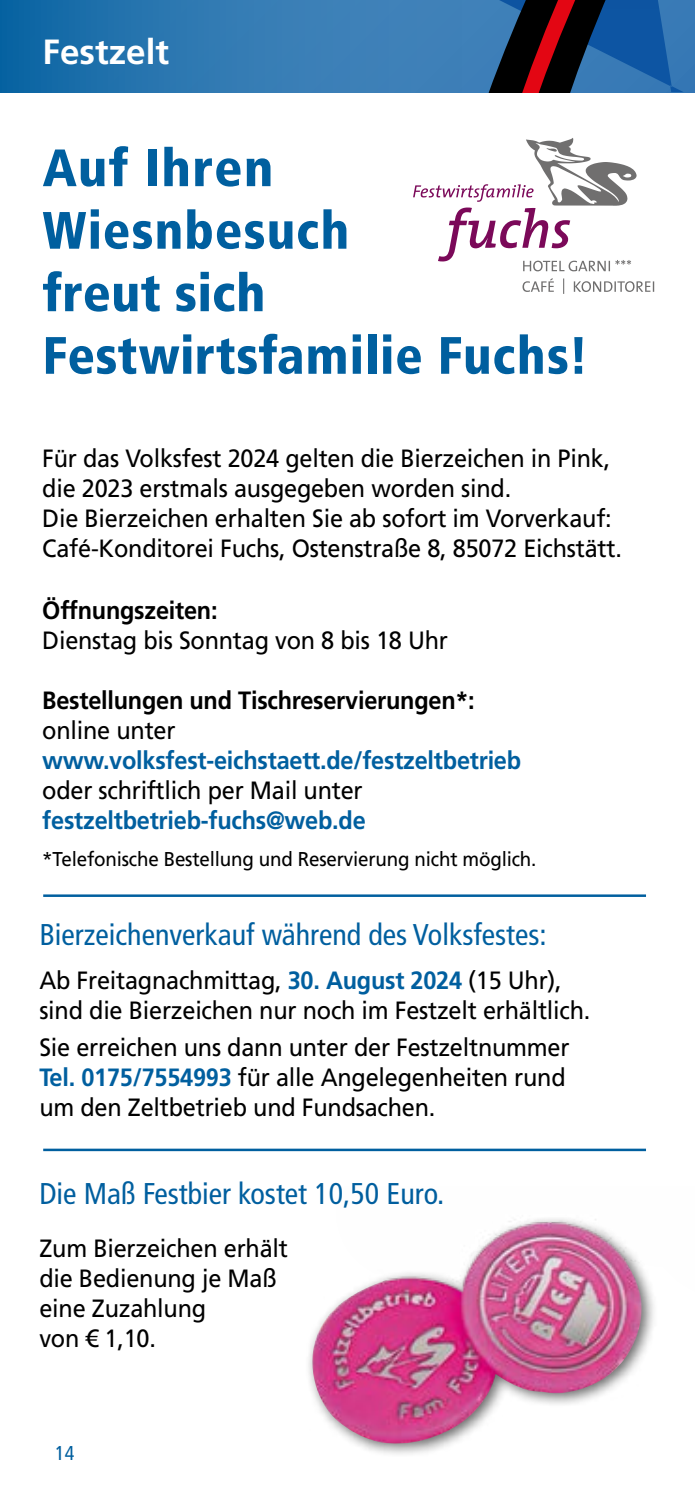
<style>
.page{position:relative;width:695px;height:1489px;background:#fff}
.page>*{position:absolute;margin:0;border:0;box-sizing:border-box;transform-origin:0 0}
.t1{font:900 condensed 52.5px/62.5px "Frutiger LT Pro";letter-spacing:.015em;color:#005f9f}
.t2{font:700 35px "Frutiger LT Pro";color:#fff}
.t3{font:condensed 30px "Frutiger LT Pro";color:#005f9f}
.t4{font:25px/30px "Frutiger LT Pro";letter-spacing:-.01em;color:#000;scale:.94 1}
.t5{font:700 25px "Frutiger LT Pro";letter-spacing:-.01em;color:#005f9f;scale:.94 1}
.t6{font:700 25px "Frutiger LT Pro";letter-spacing:-.01em;color:#000;scale:.94 1}
.t7{font:20px "Frutiger LT Pro";letter-spacing:-.01em;color:#000;scale:.94 1}
.t8{font:condensed 20px "Frutiger LT Pro";color:#005f9f}
.s1{font-weight:700;color:#005f9f}
</style>
<div class="page">
<svg style="left:0;top:0;width:203px;height:92px;background:#1d6faa"></svg>
<svg style="left:203px;top:0;width:491px;height:92px;background:#336597"></svg>
<div style="left:304px;top:1214px;width:353px;height:244px;background:#000;opacity:.6"></div>
<img style="left:304px;top:1214px;width:353px;height:230px">
<hr style="left:43px;top:1148px;width:603px;height:3px;background:#005f9f">
<svg style="left:522px;top:278px;width:132px;height:16px"></svg>
<svg style="left:413px;top:138px;width:223px;height:133px"></svg>
<hr style="left:43px;top:894px;width:603px;height:2px;background:#005f9f">
<h2 class="t2" style="left:43px;top:31px;width:128px">Festzelt</h2>
<h1 class="t1" style="left:43px;top:136px;width:547px">Auf Ihren<br>Wiesnbesuch<br>freut sich<br>Festwirtsfamilie Fuchs!</h1>
<p class="t4" style="left:42px;top:443px;width:618px">Für das Volksfest 2024 gelten die Bierzeichen in Pink, die 2023 erstmals ausgegeben worden sind.<br>Die Bierzeichen erhalten Sie ab sofort im Vorverkauf:<br>Café-Konditorei Fuchs, Ostenstraße 8, 85072 Eichstätt.</p>
<p class="t6" style="left:42px;top:595px;width:188px">Öffnungszeiten:</p>
<p class="t4" style="left:42px;top:625px;width:433px">Dienstag bis Sonntag von 8 bis 18 Uhr</p>
<p class="t6" style="left:42px;top:685px;width:461px">Bestellungen und Tischreservierungen*:</p>
<p class="t4" style="left:42px;top:715px;width:143px">online unter</p>
<p class="t5" style="left:42px;top:745px;width:511px">www.volksfest-eichstaett.de/festzeltbetrieb</p>
<p class="t4" style="left:42px;top:775px;width:342px">oder schriftlich per Mail unter</p>
<p class="t5" style="left:42px;top:805px;width:345px">festzeltbetrieb-fuchs@web.de</p>
<p class="t7" style="left:42px;top:847px;width:527px">*Telefonische Bestellung und Reservierung nicht möglich.</p>
<p class="t3" style="left:39px;top:916px;width:509px">Bierzeichenverkauf während des Volksfestes:</p>
<p class="t4" style="left:39px;top:965px;width:587px">Ab Freitagnachmittag, <span class="s1">30. August 2024</span> (15 Uhr), sind die Bierzeichen nur noch im Festzelt erhältlich.</p>
<p class="t4" style="left:39px;top:1032px;width:565px">Sie erreichen uns dann unter der Festzeltnummer<br><span class="s1">Tel. 0175/7554993</span> für alle Angelegenheiten rund um den Zeltbetrieb und Fundsachen.</p>
<p class="t3" style="left:39px;top:1176px;width:406px">Die Maß Festbier kostet 10,50 Euro.</p>
<p class="t4" style="left:39px;top:1233px;width:266px">Zum Bierzeichen erhält die Bedienung je Maß eine Zuzahlung<br>von € 1,10.</p>
<p class="t8" style="left:55px;top:1441px;width:21px">14</p>
</div>
